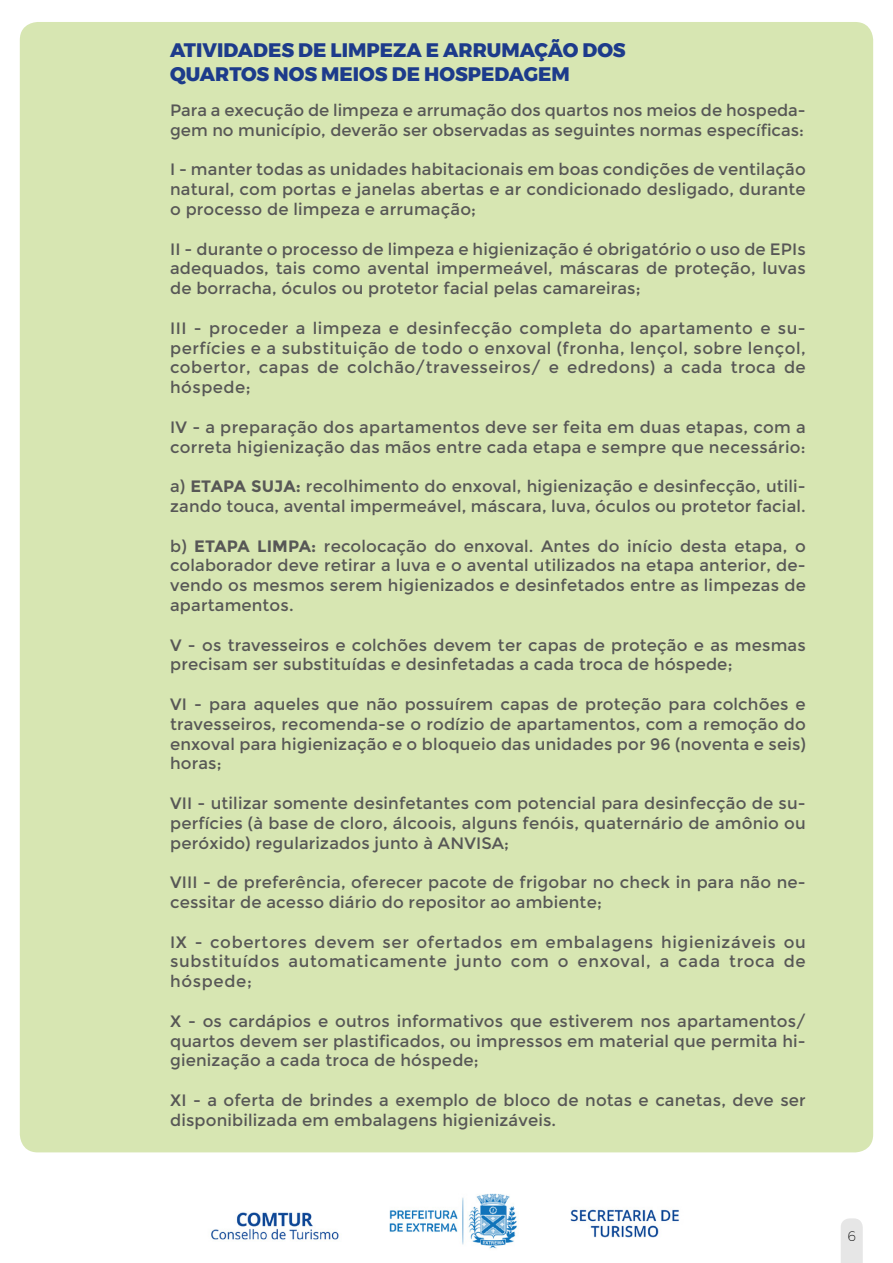
<style>
.page{position:relative;width:893px;height:1263px;background:#fff}
.page>*{position:absolute;margin:0;border:0;box-sizing:border-box;transform-origin:0 0}
.t1{font:800 19.5px/23.4px "Montserrat";color:#1d3b8b}
.t2{font:16.5px/19.8px "Montserrat";letter-spacing:.01em;color:#575756;text-align:justify}
.t3{font:200 13.5px "Montserrat";color:#000}
.s1{font-weight:700}
</style>
<div class="page">
<img style="left:211px;top:1193px;width:468px;height:56px">
<svg style="left:841px;top:1218px;width:22px;height:45px"></svg>
<div style="left:20px;top:22px;width:853px;height:1130px;background:#d7e6b2;border-radius:18px"></div>
<p class="t1" style="left:170px;top:39px;width:457px">ATIVIDADES DE LIMPEZA E ARRUMAÇÃO DOS<br>QUARTOS NOS MEIOS DE HOSPEDAGEM</p>
<p class="t2" style="left:170px;top:100px;width:637px">Para a execução de limpeza e arrumação dos quartos nos meios de hospeda&shy;gem no município, deverão ser observadas as seguintes normas específicas:</p>
<p class="t2" style="left:170px;top:160px;width:637px">I - manter todas as unidades habitacionais em boas condições de ventilação natural, com portas e janelas abertas e ar condicionado desligado, durante o processo de limpeza e arrumação;</p>
<p class="t2" style="left:170px;top:239px;width:637px">II - durante o processo de limpeza e higienização é obrigatório o uso de EPIs adequados, tais como avental impermeável, máscaras de proteção, luvas de borracha, óculos ou protetor facial pelas camareiras;</p>
<p class="t2" style="left:170px;top:318px;width:637px">III - proceder a limpeza e desinfecção completa do apartamento e su&shy;perfícies e a substituição de todo o enxoval (fronha, lençol, sobre lençol, cobertor, capas de colchão/travesseiros/ e edredons) a cada troca de hóspede;</p>
<p class="t2" style="left:170px;top:417px;width:637px">IV - a preparação dos apartamentos deve ser feita em duas etapas, com a correta higienização das mãos entre cada etapa e sempre que necessário:</p>
<p class="t2" style="left:170px;top:477px;width:637px">a) <span class="s1">ETAPA SUJA:</span> recolhimento do enxoval, higienização e desinfecção, utili&shy;zando touca, avental impermeável, máscara, luva, óculos ou protetor facial.</p>
<p class="t2" style="left:170px;top:536px;width:637px">b) <span class="s1">ETAPA LIMPA:</span> recolocação do enxoval. Antes do início desta etapa, o colaborador deve retirar a luva e o avental utilizados na etapa anterior, de&shy;vendo os mesmos serem higienizados e desinfetados entre as limpezas de apartamentos.</p>
<p class="t2" style="left:170px;top:635px;width:637px">V - os travesseiros e colchões devem ter capas de proteção e as mesmas precisam ser substituídas e desinfetadas a cada troca de hóspede;</p>
<p class="t2" style="left:170px;top:694px;width:637px">VI - para aqueles que não possuírem capas de proteção para colchões e travesseiros, recomenda-se o rodízio de apartamentos, com a remoção do enxoval para higienização e o bloqueio das unidades por 96 (noventa e seis) horas;</p>
<p class="t2" style="left:170px;top:793px;width:637px">VII - utilizar somente desinfetantes com potencial para desinfecção de su&shy;perfícies (à base de cloro, álcoois, alguns fenóis, quaternário de amônio ou peróxido) regularizados junto à ANVISA;</p>
<p class="t2" style="left:170px;top:873px;width:637px">VIII - de preferência, oferecer pacote de frigobar no check in para não ne&shy;cessitar de acesso diário do repositor ao ambiente;</p>
<p class="t2" style="left:170px;top:932px;width:637px">IX - cobertores devem ser ofertados em embalagens higienizáveis ou substituídos automaticamente junto com o enxoval, a cada troca de hóspede;</p>
<p class="t2" style="left:170px;top:1011px;width:637px">X - os cardápios e outros informativos que estiverem nos apartamentos/ quartos devem ser plastificados, ou impressos em material que permita hi&shy;gienização a cada troca de hóspede;</p>
<p class="t2" style="left:170px;top:1090px;width:637px">XI - a oferta de brindes a exemplo de bloco de notas e canetas, deve ser disponibilizada em embalagens higienizáveis.</p>
<p class="t3" style="left:847px;top:1226px;width:10px">6</p>
</div>
